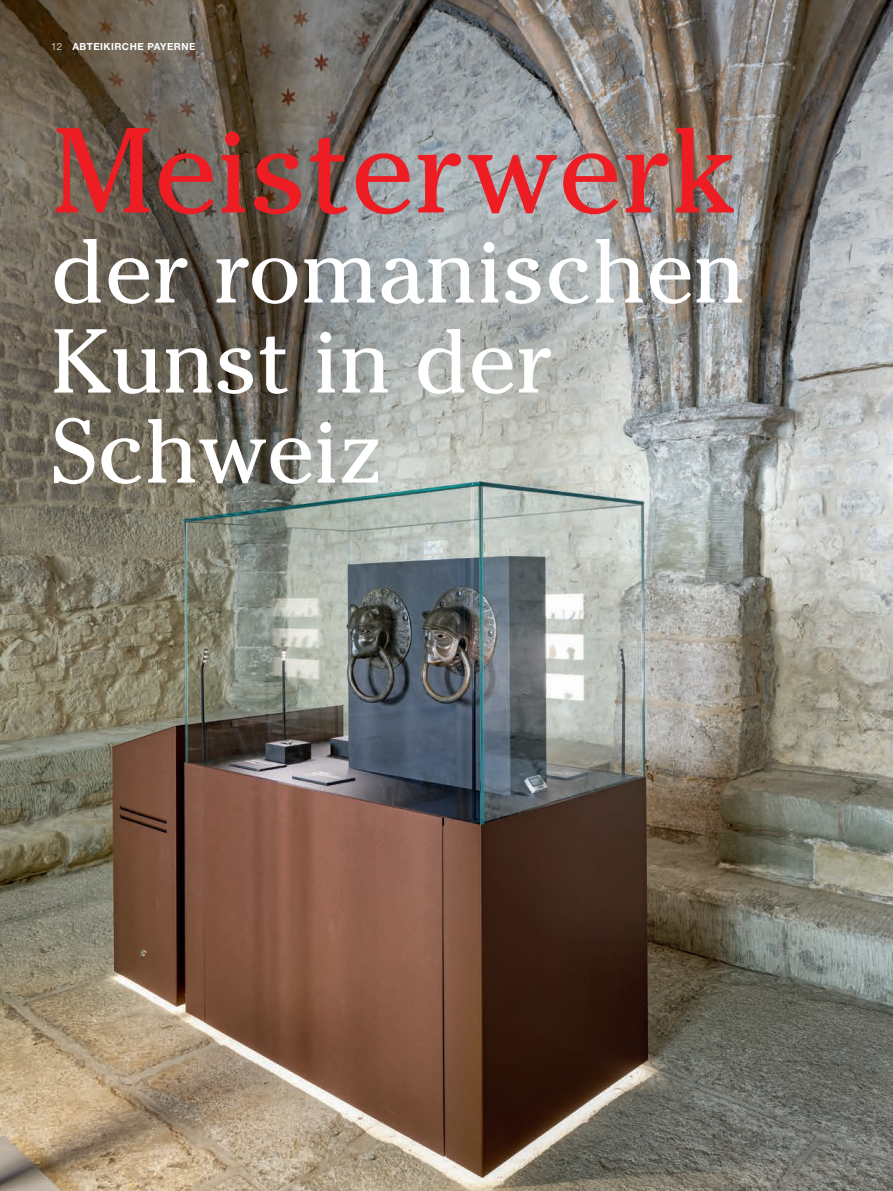
<style>
.page{position:relative;width:893px;height:1191px;background:#fff}
.page>*{position:absolute;margin:0;border:0;box-sizing:border-box;transform-origin:0 0}
.t1{font:120px "Cheltenham Std";color:#ee1d23}
.t2{font:90px/90px "Cheltenham Std";color:#fff}
.t3{font:700 9.75px "Helvetica Neue";letter-spacing:.05em;color:#fff}
.s1{font-weight:300}
</style>
<div class="page">
<img style="left:0;top:0;width:893px;height:1191px">
<p class="t3" style="left:51px;top:41px;width:146px"><span class="s1">12</span> ABTEIKIRCHE PAYERNE</p>
<h1 class="t1" style="left:51px;top:101px;width:684px">Meisterwerk</h1>
<p class="t2" style="left:51px;top:227px;width:696px">der romanischen<br>Kunst in der<br>Schweiz</p>
</div>
